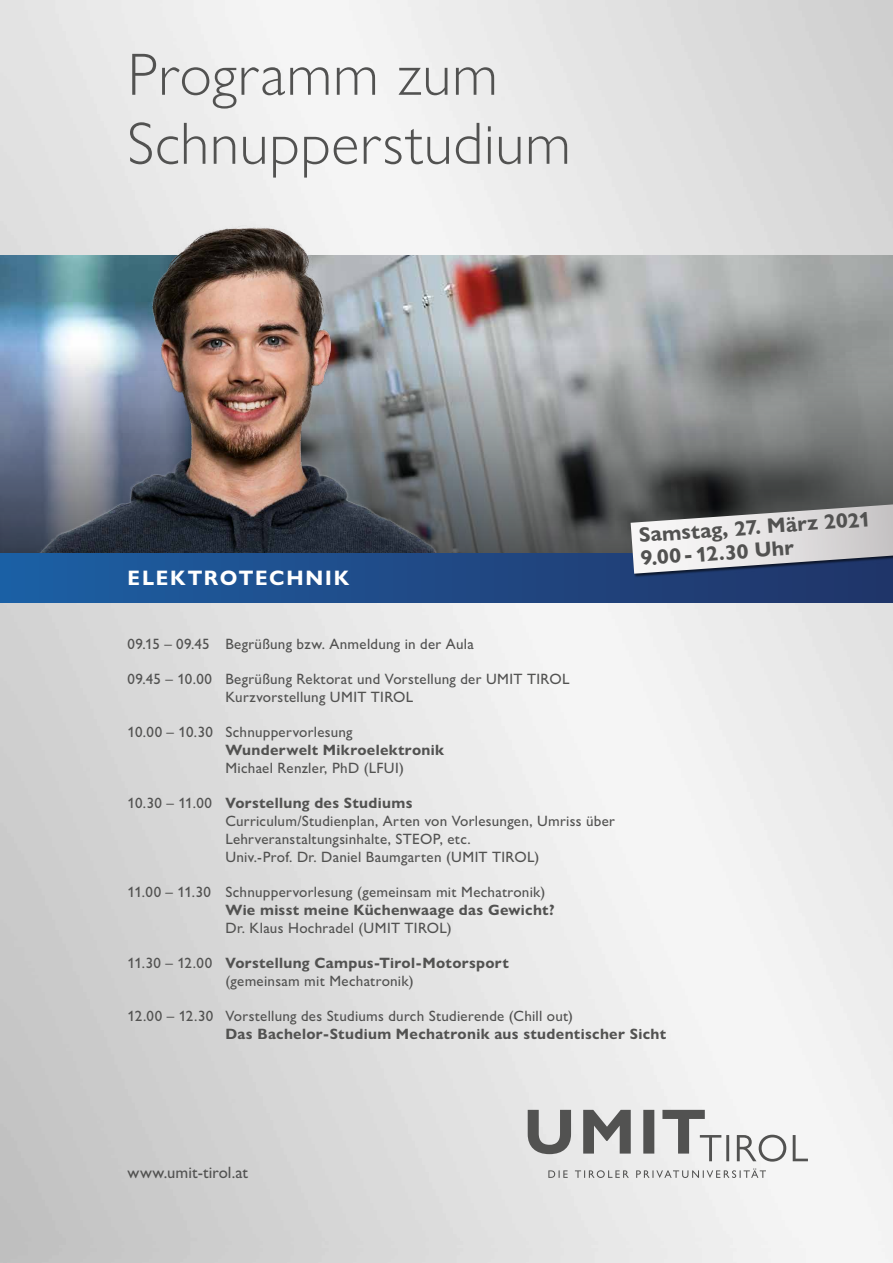
<style>
.page{position:relative;width:893px;height:1263px;background:#fff}
.page>*{position:absolute;margin:0;border:0;box-sizing:border-box;transform-origin:0 0}
.t1{font:300 60px/69px "Gill Sans Nova";letter-spacing:.01em;color:#525251}
.t2{font:700 21px/23.2px "Gill Sans Nova";color:#525251}
.t3{font:700 21px "Gill Sans Nova";letter-spacing:.085em;color:#fff}
.t4{font:500 16.5px "Gill Sans Nova";color:#525251}
.t5{font:500 15px/18px "Gill Sans Nova";letter-spacing:.015em;color:#525251}
.t6{font:700 15px "Gill Sans Nova";letter-spacing:.02em;color:#525251}
.s1{font-weight:700}
</style>
<div class="page">
<img style="left:0;top:0;width:893px;height:1263px">
<div style="left:0;top:553px;width:893px;height:49px;background:linear-gradient(to right,#1d5fa4,#213467)"></div>
<img style="left:536px;top:255px;width:357px;height:90px">
<svg style="left:536px;top:345px;width:357px;height:208px;background:#777979"></svg>
<img style="left:0;top:181px;width:536px;height:372px">
<div style="left:631px;top:502px;width:262px;height:75px;background:#000;opacity:.6"></div>
<svg style="left:631px;top:504px;width:262px;height:70px"></svg>
<svg style="left:528px;top:1110px;width:280px;height:51px"></svg>
<svg style="left:548px;top:1168px;width:218px;height:10px"></svg>
<h1 class="t1" style="left:128px;top:39px;width:445px">Programm zum<br>Schnupperstudium</h1>
<h2 class="t3" style="left:128px;top:565px;width:223px">ELEKTROTECHNIK</h2>
<h2 class="t2" style="left:638px;top:523px;width:234px;rotate:-4deg">Samstag, 27. März 2021<br>9.00-12.30 Uhr</h2>
<p class="t5" style="left:128px;top:634px;width:348px">09.15 – 09.45 Begrüßung bzw. Anmeldung in der Aula</p>
<p class="t5" style="left:225px;top:669px;width:346px;text-indent:-98px">09.45 – 10.00 Begrüßung Rektorat und Vorstellung der UMIT TIROL<br>Kurzvorstellung UMIT TIROL</p>
<p class="t5" style="left:128px;top:723px;width:227px">10.00 – 10.30 Schnuppervorlesung</p>
<p class="t6" style="left:225px;top:740px;width:220px">Wunderwelt Mikroelektronik</p>
<p class="t5" style="left:225px;top:759px;width:180px">Michael Renzler, PhD (LFUI)</p>
<p class="t5" style="left:225px;top:794px;width:391px;text-indent:-98px">10.30 – 11.00 <span class="s1">Vorstellung des Studiums<br></span>Curriculum/Studienplan, Arten von Vorlesungen, Umriss über Lehrveranstaltungsinhalte, STEOP, etc.<br>Univ.-Prof. Dr. Daniel Baumgarten (UMIT TIROL)</p>
<p class="t5" style="left:128px;top:883px;width:419px">11.00 – 11.30 Schnuppervorlesung (gemeinsam mit Mechatronik)</p>
<p class="t6" style="left:225px;top:900px;width:331px">Wie misst meine Küchenwaage das Gewicht?</p>
<p class="t5" style="left:225px;top:919px;width:228px">Dr. Klaus Hochradel (UMIT TIROL)</p>
<p class="t5" style="left:128px;top:954px;width:383px;text-align:center">11.30 – 12.00 <span class="s1">Vorstellung Campus-Tirol-Motorsport </span>(gemeinsam mit Mechatronik)</p>
<p class="t5" style="left:128px;top:1007px;width:447px">12.00 – 12.30 Vorstellung des Studiums durch Studierende (Chill out)</p>
<p class="t6" style="left:225px;top:1024px;width:442px">Das Bachelor-Studium Mechatronik aus studentischer Sicht</p>
<p class="t4" style="left:128px;top:1162px;width:122px">www.umit-tirol.at</p>
</div>
